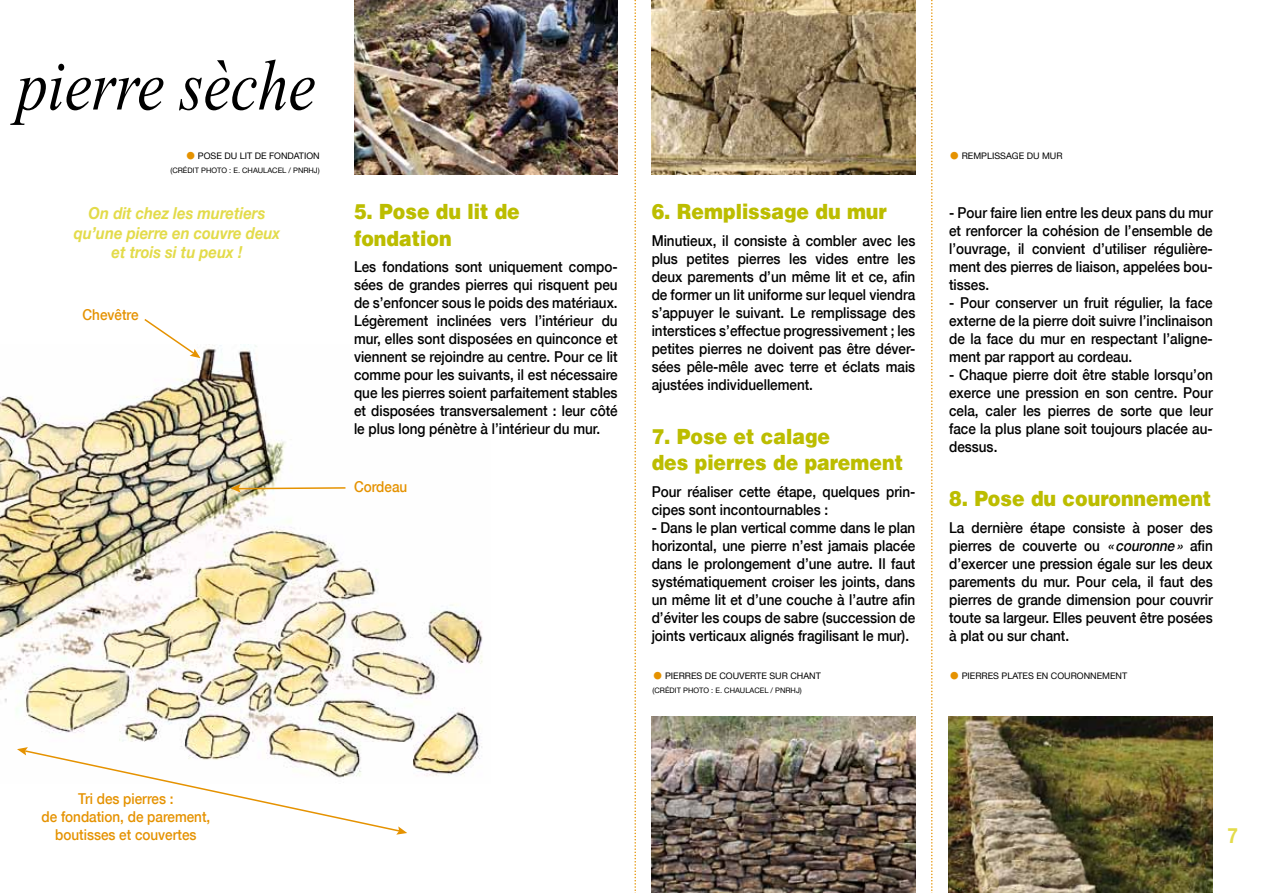
<style>
.page{position:relative;width:1263px;height:893px;background:#fff}
.page>*{position:absolute;margin:0;border:0;box-sizing:border-box;transform-origin:0 0}
.t1{font:italic 72px "Times New Roman";color:#000;scale:.85 1}
.t2{font:900 21px/26.5px "Helvetica";color:#bcbd00;scale:.9 1}
.t3{font:700 21px "Helvetica Neue";color:#e3db4a;scale:.9 1}
.t4{font:italic 700 16.5px/19.5px "Helvetica Neue";color:#e3db4a;text-align:center;scale:.9 1}
.t5{font:500 15px/18px "Helvetica Neue";color:#000;text-align:justify;scale:.9 1}
.t6{font:500 15px/18px "Helvetica Neue";color:#e59200;text-align:center;scale:.9 1}
.t7{font:9px "Helvetica Neue";color:#000}
.t8{font:7.5px "Helvetica Neue";color:#000}
.s1{font-style:italic;font-size:21px;color:#e59200}
.s2{font-style:italic}
</style>
<div class="page">
<img style="left:0;top:344px;width:483px;height:432px">
<img style="left:652px;top:0;width:263px;height:175px">
<img style="left:354px;top:0;width:264px;height:175px">
<img style="left:948px;top:716px;width:265px;height:177px">
<img style="left:652px;top:716px;width:263px;height:177px">
<svg style="left:634px;top:0;width:2px;height:893px"></svg>
<svg style="left:931px;top:0;width:2px;height:893px"></svg>
<svg style="left:17px;top:747px;width:390px;height:88px"></svg>
<svg style="left:143px;top:319px;width:57px;height:40px"></svg>
<svg style="left:230px;top:484px;width:117px;height:8px"></svg>
<h1 class="t1" style="left:17px;top:36px;width:353px">pierre sèche</h1>
<p class="t7" style="left:185px;top:148px;width:136px"><span class="s1">•</span> POSE DU LIT DE FONDATION</p>
<p class="t7" style="left:949px;top:148px;width:115px"><span class="s1">•</span> REMPLISSAGE DU MUR</p>
<p class="t8" style="left:170px;top:163px;width:151px">(CRÉDIT PHOTO : E. CHAULACEL / PNRHJ)</p>
<p class="t4" style="left:74px;top:203px;width:231px">On dit chez les muretiers qu’une pierre en couvre deux et trois si tu peux !</p>
<h2 class="t2" style="left:354px;top:198px;width:186px">5. Pose du lit de fondation</h2>
<p class="t5" style="left:354px;top:257px;width:294px">Les fondations sont uniquement compo&shy;sées de grandes pierres qui risquent peu de s’enfoncer sous le poids des matériaux.<br>Légèrement inclinées vers l’intérieur du mur, elles sont disposées en quinconce et viennent se rejoindre au centre. Pour ce lit comme pour les suivants, il est nécessaire que les pierres soient parfaitement stables et disposées transversalement : leur côté le plus long pénètre à l’intérieur du mur.</p>
<h2 class="t2" style="left:652px;top:198px;width:263px">6. Remplissage du mur</h2>
<p class="t5" style="left:652px;top:231px;width:294px">Minutieux, il consiste à combler avec les plus petites pierres les vides entre les deux parements d’un même lit et ce, afin de former un lit uniforme sur lequel viendra s’appuyer le suivant. Le remplissage des interstices s’effectue progressivement ; les petites pierres ne doivent pas être déver&shy;sées pêle-mêle avec terre et éclats mais ajustées individuellement.</p>
<h2 class="t2" style="left:652px;top:422px;width:281px">7. Pose et calage<br>des pierres de parement</h2>
<p class="t5" style="left:652px;top:482px;width:294px">Pour réaliser cette étape, quelques prin&shy;cipes sont incontournables :</p>
<p class="t5" style="left:652px;top:518px;width:294px">- Dans le plan vertical comme dans le plan horizontal, une pierre n’est jamais placée dans le prolongement d’une autre. Il faut systématiquement croiser les joints, dans un même lit et d’une couche à l’autre afin d’éviter les coups de sabre (succession de joints verticaux alignés fragilisant le mur).</p>
<p class="t5" style="left:949px;top:203px;width:294px">- Pour faire lien entre les deux pans du mur et renforcer la cohésion de l’ensemble de l’ouvrage, il convient d’utiliser régulière&shy;ment des pierres de liaison, appelées bou&shy;tisses.</p>
<p class="t5" style="left:949px;top:293px;width:294px">- Pour conserver un fruit régulier, la face externe de la pierre doit suivre l’inclinaison de la face du mur en respectant l’aligne&shy;ment par rapport au cordeau.</p>
<p class="t5" style="left:949px;top:365px;width:294px">- Chaque pierre doit être stable lorsqu’on exerce une pression en son centre. Pour cela, caler les pierres de sorte que leur face la plus plane soit toujours placée au&shy;dessus.</p>
<h2 class="t2" style="left:949px;top:485px;width:293px">8. Pose du couronnement</h2>
<p class="t5" style="left:949px;top:518px;width:294px">La dernière étape consiste à poser des pierres de couverte ou <span class="s2">«couronne»</span> afin d’exercer une pression égale sur les deux parements du mur. Pour cela, il faut des pierres de grande dimension pour couvrir toute sa largeur. Elles peuvent être posées à plat ou sur chant.</p>
<p class="t6" style="left:83px;top:305px;width:64px">Chevêtre</p>
<p class="t6" style="left:354px;top:477px;width:61px">Cordeau</p>
<p class="t7" style="left:652px;top:668px;width:170px"><span class="s1">•</span> PIERRES DE COUVERTE SUR CHANT</p>
<p class="t8" style="left:652px;top:684px;width:151px">(CRÉDIT PHOTO : E. CHAULACEL / PNRHJ)</p>
<p class="t7" style="left:949px;top:668px;width:180px"><span class="s1">•</span> PIERRES PLATES EN COURONNEMENT</p>
<p class="t6" style="left:41px;top:789px;width:189px">Tri des pierres :<br>de fondation, de parement, boutisses et couvertes</p>
<h2 class="t3" style="left:1227px;top:816px;width:13px">7</h2>
</div>
